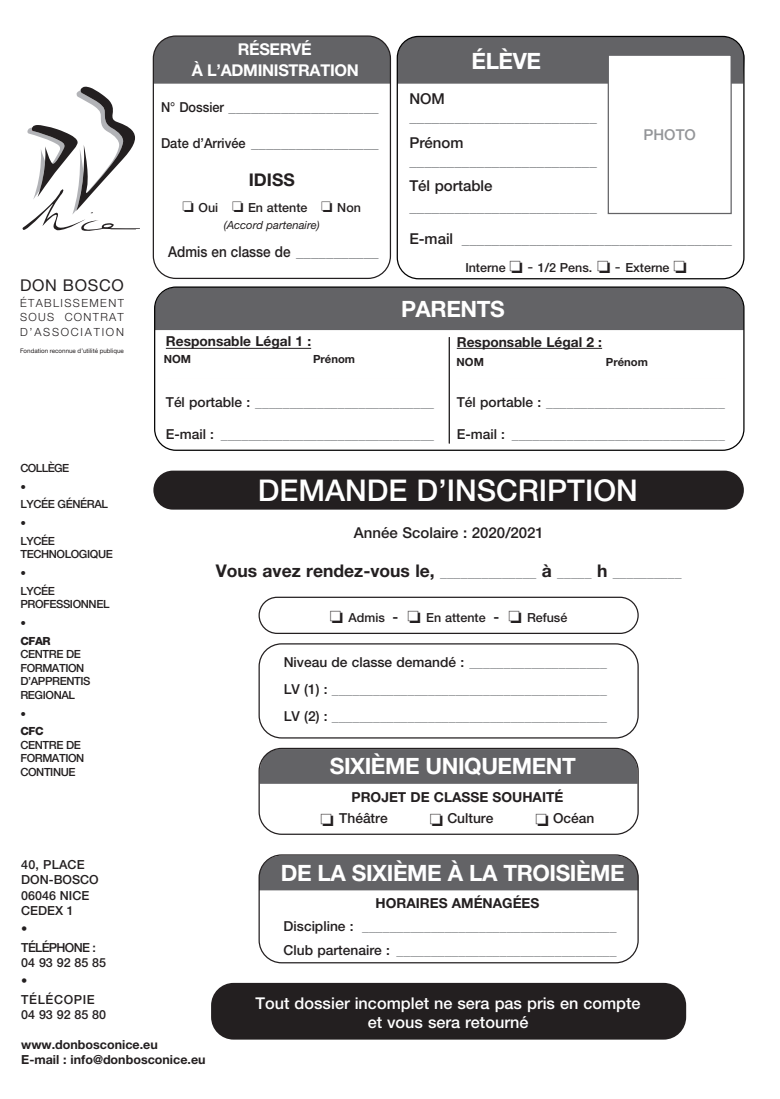
<style>
.page{position:relative;width:780px;height:1099px;background:#fff}
.page>*{position:absolute;margin:0;border:0;box-sizing:border-box;transform-origin:0 0}
.t1{font:500 30px "Helvetica Neue LT Std";color:#fff}
.t2{font:700 22.5px "Helvetica Neue LT Std";letter-spacing:-.02em;color:#fff}
.t3{font:700 17.5px "Helvetica Neue LT Std";color:#231f20}
.t4{font:500 16.25px/19.5px "Helvetica Neue LT Std";color:#fff;text-align:center}
.t5{font:700 16.25px/20.9px "Helvetica Neue LT Std";letter-spacing:-.02em;color:#fff;text-align:center}
.t6{font:16.25px "Helvetica Neue LT Std";letter-spacing:.045em;color:#231f20}
.t7{font:500 15px/31.9px "Helvetica Neue LT Std";color:#808285}
.t8{font:500 15px "Helvetica Neue LT Std";color:#231f20}
.t9{font:500 15px "Helvetica Neue LT Std";color:#231f20;scale:.9 1}
.t10{font:500 15px "Helvetica Neue LT Std";color:#939598}
.t11{font:500 13.75px/23.6px "Helvetica Neue LT Std";color:#808285}
.t12{font:700 13.75px/21px "Helvetica Neue LT Std";color:#231f20}
.t13{font:500 13.75px "Helvetica Neue LT Std";color:#231f20}
.t14{font:500 12.5px/15px "Helvetica Neue LT Std";color:#231f20}
.t15{font:700 12.5px/15px "Helvetica Neue LT Std";color:#231f20}
.t16{font:500 12.5px/18.5px "Helvetica Neue LT Std";letter-spacing:.05em;color:#231f20}
.t17{font:500 12.5px/18.5px "Helvetica Neue LT Std";letter-spacing:-.055em;color:#231f20}
.t18{font:500 11.25px/13.5px "Helvetica Neue LT Std";letter-spacing:-.035em;color:#231f20}
.t19{font:300 11.25px/14.4px "Helvetica Neue LT Std";letter-spacing:.125em;color:#231f20;text-align:justify}
.t20{font:italic 11.25px "Helvetica Neue LT Std";color:#231f20}
.t21{font:700 11.25px "Helvetica Neue LT Std";color:#231f20}
.t22{font:800 11.25px "Helvetica Neue LT Std";letter-spacing:-.035em;color:#231f20}
.t23{font:6.25px "Helvetica Neue LT Std";color:#231f20}
.s1{font-size:13.75px;color:#231f20}
.s2{color:#808285}
.s3{color:#231f20}
.s4{font-weight:400;font-size:15px}
.s5{font-weight:700;font-size:17.5px;color:#231f20}
.s6{font-size:15px}
.s7{font-weight:500}
.s8{font-weight:700;color:#231f20}
</style>
<div class="page">
<div style="left:260px;top:749px;width:377px;height:34px;background:#636366"></div>
<div style="left:260px;top:856px;width:378px;height:34px;background:#636366"></div>
<div style="left:156px;top:288px;width:587px;height:42px;background:#636366"></div>
<div style="left:398px;top:36px;width:346px;height:48px;background:#636366"></div>
<div style="left:153px;top:37px;width:236px;height:47px;background:#636366"></div>
<div style="left:258px;top:643px;width:380px;height:95px;border:1px solid #231f20;border-radius:22px"></div>
<div style="left:258px;top:596px;width:380px;height:38px;border:1px solid #231f20;border-radius:18px"></div>
<div style="left:153px;top:470px;width:590px;height:39px;background:#231f20;border-radius:19px"></div>
<div style="left:211px;top:982px;width:475px;height:57px;background:#231f20;border-radius:22px"></div>
<hr style="left:166px;top:348px;width:145px;height:1px;background:#231f20">
<hr style="left:457px;top:348px;width:145px;height:1px;background:#231f20">
<hr style="left:449px;top:337px;width:1px;height:106px;background:#231f20">
<div style="left:154px;top:286px;width:590px;height:165px;border:1px solid #000;border-radius:21px"></div>
<svg style="left:22px;top:86px;width:118px;height:145px"></svg>
<div style="left:153px;top:35px;width:238px;height:244px;border:1px solid #231f20;border-radius:22px"></div>
<div style="left:608px;top:55px;width:123px;height:158px;background:#fff"></div>
<div style="left:607px;top:55px;width:124px;height:159px;border:1px solid #636366"></div>
<div style="left:396px;top:36px;width:348px;height:243px;border:1px solid #000;border-radius:21px"></div>
<div style="left:258px;top:747px;width:380px;height:87px;border:1px solid #231f20;border-radius:22px"></div>
<div style="left:258px;top:854px;width:380px;height:109px;border:1px solid #231f20;border-radius:22px"></div>
<p class="t6" style="left:20px;top:275px;width:105px">DON BOSCO</p>
<p class="t19" style="left:20px;top:295px;width:105px">ÉTABLISSEMENT SOUS CONTRAT D’ASSOCIATION</p>
<p class="t23" style="left:20px;top:347px;width:105px">Fondation reconnue d’utilité publique</p>
<p class="t18" style="left:20px;top:458px;width:50px;line-height:19.4px">COLLÈGE •</p>
<p class="t18" style="left:20px;top:494px;width:89px;line-height:19.4px">LYCÉE GÉNÉRAL •</p>
<p class="t18" style="left:20px;top:533px;width:94px">LYCÉE<br>TECHNOLOGIQUE</p>
<p class="t18" style="left:20px;top:565px;width:36px;line-height:17px">•<br>LYCÉE</p>
<p class="t18" style="left:20px;top:594px;width:91px;line-height:19.4px">PROFESSIONNEL •</p>
<p class="t22" style="left:20px;top:633px;width:32px">CFAR</p>
<p class="t18" style="left:20px;top:647px;width:72px">CENTRE DE<br>FORMATION<br>D’APPRENTIS<br>REGIONAL</p>
<p class="t18" style="left:20px;top:707px;width:7px">•</p>
<p class="t22" style="left:20px;top:724px;width:25px">CFC</p>
<p class="t18" style="left:20px;top:737px;width:65px">CENTRE DE<br>FORMATION<br>CONTINUE</p>
<p class="t5" style="left:192px;top:39px;width:169px">RÉSERVÉ<br>À L’ADMINISTRATION</p>
<p class="t7" style="left:161px;top:91px;width:219px"><span class="s1">N° Dossier</span> ____________________</p>
<p class="t7" style="left:161px;top:126px;width:219px"><span class="s1">Date d’Arrivée</span> _________________</p>
<p class="t3" style="left:249px;top:169px;width:48px">IDISS</p>
<p class="t14" style="left:182px;top:199px;width:180px">❏ Oui ❏ En attente ❏ Non</p>
<p class="t20" style="left:224px;top:218px;width:97px">(Accord partenaire)</p>
<p class="t9" style="left:168px;top:243px;width:235px">Admis en classe de <span class="s2">___________</span></p>
<p class="t12" style="left:166px;top:330px;width:147px">Responsable Légal 1 :</p>
<h2 class="t2" style="left:471px;top:47px;width:71px">ÉLÈVE</h2>
<p class="t8" style="left:409px;top:90px;width:37px">NOM</p>
<p class="t7" style="left:409px;top:101px;width:189px">_________________________</p>
<p class="t8" style="left:409px;top:133px;width:56px">Prénom</p>
<p class="t7" style="left:409px;top:144px;width:189px">_________________________</p>
<p class="t8" style="left:409px;top:176px;width:85px">Tél portable</p>
<p class="t7" style="left:409px;top:190px;width:324px">_________________________<br><span class="s3">E-mail</span> ____________________________________</p>
<p class="t14" style="left:465px;top:260px;width:223px">Interne ❏ <span class="s4">-</span> 1/2 Pens. ❏ <span class="s4">-</span> Externe ❏</p>
<p class="t10" style="left:643px;top:125px;width:54px">PHOTO</p>
<h2 class="t2" style="left:401px;top:295px;width:105px">PARENTS</h2>
<p class="t12" style="left:457px;top:331px;width:147px">Responsable Légal 2 :</p>
<p class="t21" style="left:164px;top:352px;width:29px">NOM</p>
<p class="t21" style="left:313px;top:352px;width:44px">Prénom</p>
<p class="t21" style="left:456px;top:354px;width:29px">NOM</p>
<p class="t21" style="left:606px;top:354px;width:44px">Prénom</p>
<p class="t11" style="left:166px;top:390px;width:270px"><span class="s3">Tél portable :</span> __________________________</p>
<p class="t11" style="left:166px;top:422px;width:270px"><span class="s3">E-mail :</span> _______________________________</p>
<p class="t11" style="left:457px;top:390px;width:270px"><span class="s3">Tél portable :</span> __________________________</p>
<p class="t11" style="left:457px;top:422px;width:270px"><span class="s3">E-mail :</span> _______________________________</p>
<h1 class="t1" style="left:258px;top:472px;width:381px">DEMANDE D’INSCRIPTION</h1>
<p class="t8" style="left:354px;top:524px;width:191px">Année Scolaire : 2020/2021</p>
<p class="t11" style="left:216px;top:560px;width:467px"><span class="s5">Vous avez rendez-vous le,</span> ______________ <span class="s5">à</span> _____ <span class="s5">h</span> __________</p>
<p class="t14" style="left:330px;top:610px;width:239px">❏ Admis <span class="s6">-</span> ❏ En attente <span class="s6">-</span> ❏ Refusé</p>
<p class="t11" style="left:284px;top:648px;width:325px;line-height:27.1px;text-align:justify"><span class="s3">Niveau de classe demandé :</span> ____________________ <span class="s3">LV (1) :</span> ________________________________________ <span class="s3">LV (2) :</span> ________________________________________</p>
<h2 class="t2" style="left:330px;top:751px;width:247px">SIXIÈME UNIQUEMENT</h2>
<p class="t12" style="left:320px;top:786px;width:244px;text-indent:31px">PROJET DE CLASSE SOUHAITÉ ❏ <span class="s7">Théâtre</span></p>
<p class="t13" style="left:430px;top:810px;width:65px">❏ Culture</p>
<p class="t13" style="left:535px;top:810px;width:60px">❏ Océan</p>
<p class="t14" style="left:21px;top:857px;width:79px">40, PLACE<br>DON-BOSCO<br>06046 NICE<br>CEDEX 1</p>
<p class="t17" style="left:21px;top:919px;width:76px">•<br>TÉLÉPHONE :</p>
<p class="t16" style="left:21px;top:952px;width:86px">04 93 92 85 85 •<br>TÉLÉCOPIE</p>
<p class="t14" style="left:21px;top:1006px;width:86px">04 93 92 85 80</p>
<p class="t15" style="left:21px;top:1036px;width:186px">www.donbosconice.eu<br>E-mail : info@donbosconice.eu</p>
<h2 class="t2" style="left:281px;top:859px;width:345px">DE LA SIXIÈME À LA TROISIÈME</h2>
<p class="t11" style="left:283px;top:890px;width:334px;text-indent:92px"><span class="s8">HORAIRES AMÉNAGÉES<br></span><span class="s3">Discipline :</span> _____________________________________<br><span class="s3">Club partenaire :</span> ________________________________</p>
<p class="t4" style="left:255px;top:992px;width:386px">Tout dossier incomplet ne sera pas pris en compte et vous sera retourné</p>
</div>
